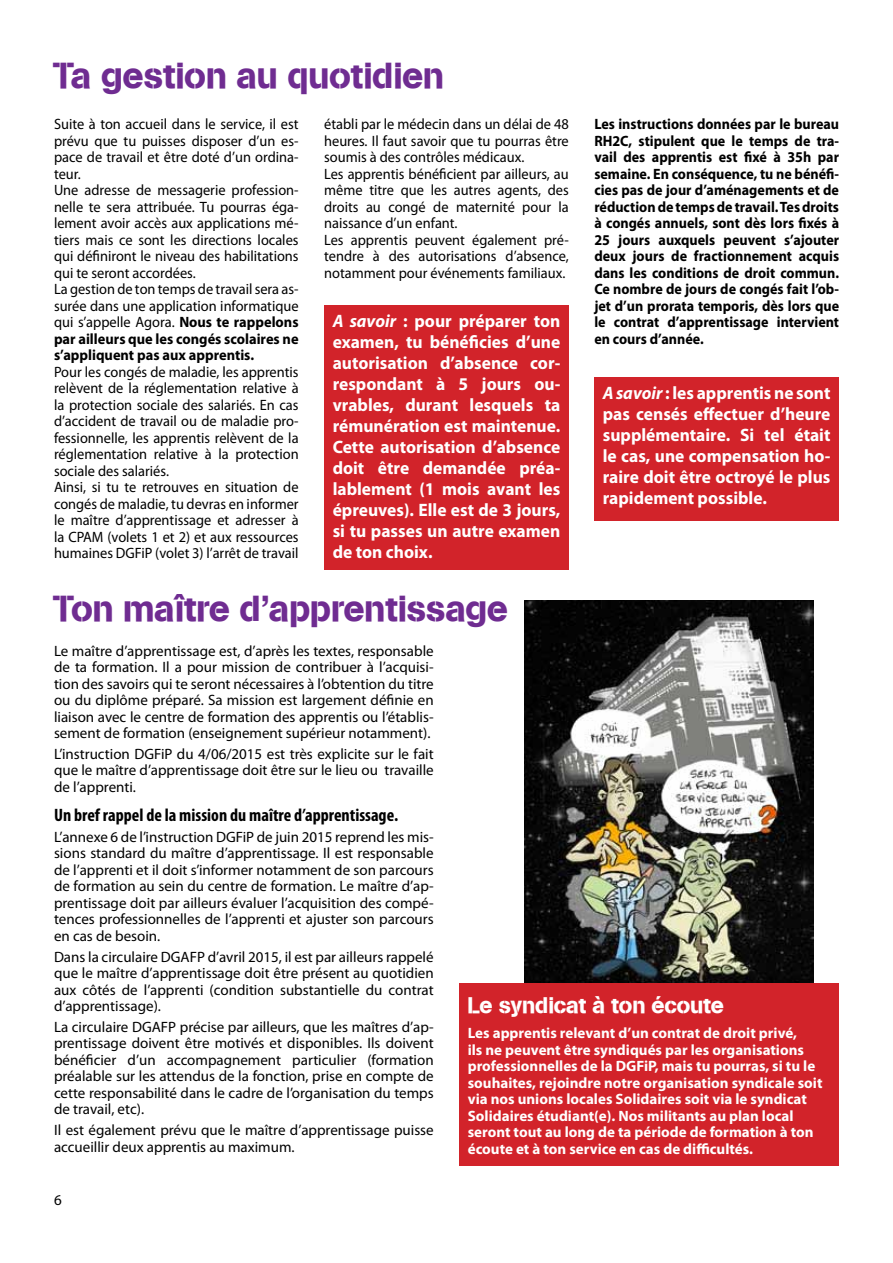
<style>
.page{position:relative;width:893px;height:1263px;background:#fff}
.page>*{position:absolute;margin:0;border:0;box-sizing:border-box;transform-origin:0 0}
.t1{font:36px "Absolut DB Normal";color:#6f2c91}
.t2{font:22.5px "Absolut DB Normal";color:#fff}
.t3{font:700 18px/21px "Myriad Pro";color:#fff;text-align:justify}
.t4{font:700 condensed 18px "Myriad Pro";color:#000}
.t5{font:15px/16.5px "Myriad Pro";color:#000;text-align:justify}
.t6{font:15px/16.5px "Myriad Pro";color:#000;scale:.96 1}
.t7{font:700 15px/16.5px "Myriad Pro";color:#000;text-align:justify;scale:.94 1}
.t8{font:700 15px/16.5px "Myriad Pro";color:#fff}
.s1{font-weight:700}
.s2{font-style:italic}
</style>
<div class="page">
<img style="left:524px;top:600px;width:289px;height:383px">
<div style="left:459px;top:983px;width:380px;height:183px;background:#d2232a"></div>
<div style="left:324px;top:305px;width:245px;height:265px;background:#d2232a"></div>
<div style="left:594px;top:377px;width:245px;height:143px;background:#d2232a"></div>
<h1 class="t1" style="left:54px;top:54px;width:392px">Ta gestion au quotidien</h1>
<p class="t6" style="left:54px;top:116px;width:256px">Suite à ton accueil dans le service, il est prévu que tu puisses disposer d’un es&shy;pace de travail et être doté d’un ordina&shy;teur.<br>Une adresse de messagerie profession&shy;nelle te sera attribuée. Tu pourras éga&shy;lement avoir accès aux applications mé&shy;tiers mais ce sont les directions locales qui définiront le niveau des habilitations qui te seront accordées.<br>La gestion de ton temps de travail sera as&shy;surée dans une application informatique qui s’appelle Agora. <span class="s1">Nous te rappelons par ailleurs que les congés scolaires ne s’appliquent pas aux apprentis.</span></p>
<p class="t6" style="left:54px;top:363px;width:256px">Pour les congés de maladie, les apprentis relèvent de la réglementation relative à la protection sociale des salariés. En cas d’accident de travail ou de maladie pro&shy;fessionnelle, les apprentis relèvent de la réglementation relative à la protection sociale des salariés.<br>Ainsi, si tu te retrouves en situation de congés de maladie, tu devras en informer le maître d’apprentissage et adresser à la CPAM (volets 1 et 2) et aux ressources humaines DGFiP (volet 3) l’arrêt de travail</p>
<p class="t6" style="left:324px;top:116px;width:256px">établi par le médecin dans un délai de 48 heures. Il faut savoir que tu pourras être soumis à des contrôles médicaux.<br>Les apprentis bénéficient par ailleurs, au même titre que les autres agents, des droits au congé de maternité pour la naissance d’un enfant.<br>Les apprentis peuvent également pré&shy;tendre à des autorisations d’absence, notamment pour événements familiaux.</p>
<p class="t3" style="left:333px;top:310px;width:229px"><span class="s2">A savoir</span> : pour préparer ton examen, tu bénéficies d’une autorisation d’absence cor&shy;respondant à 5 jours ou&shy;vrables, durant lesquels ta rémunération est maintenue.<br>Cette autorisation d’absence doit être demandée préa&shy;lablement (1 mois avant les épreuves). Elle est de 3 jours, si tu passes un autre examen de ton choix.</p>
<p class="t7" style="left:594px;top:115px;width:262px">Les instructions données par le bureau RH2C, stipulent que le temps de tra&shy;vail des apprentis est fixé à 35h par semaine. En conséquence, tu ne bénéfi&shy;cies pas de jour d’aménagements et de réduction de temps de travail. Tes droits à congés annuels, sont dès lors fixés à 25 jours auxquels peuvent s’ajouter deux jours de fractionnement acquis dans les conditions de droit commun.<br>Ce nombre de jours de congés fait l’ob&shy;jet d’un prorata temporis, dès lors que le contrat d’apprentissage intervient en cours d’année.</p>
<p class="t3" style="left:603px;top:382px;width:229px"><span class="s2">A savoir</span> : les apprentis ne sont pas censés effectuer d’heure supplémentaire. Si tel était le cas, une compensation ho&shy;raire doit être octroyé le plus rapidement possible.</p>
<h1 class="t1" style="left:54px;top:587px;width:456px">Ton maître d’apprentissage</h1>
<p class="t5" style="left:54px;top:642px;width:381px">Le maître d’apprentissage est, d’après les textes, responsable de ta formation. Il a pour mission de contribuer à l’acquisi&shy;tion des savoirs qui te seront nécessaires à l’obtention du titre ou du diplôme préparé. Sa mission est largement définie en liaison avec le centre de formation des apprentis ou l’établis&shy;sement de formation (enseignement supérieur notamment).</p>
<p class="t5" style="left:54px;top:745px;width:381px">L’instruction DGFiP du 4/06/2015 est très explicite sur le fait que le maître d’apprentissage doit être sur le lieu ou travaille de l’apprenti.</p>
<p class="t4" style="left:54px;top:804px;width:346px">Un bref rappel de la mission du maître d’apprentissage.</p>
<p class="t5" style="left:54px;top:828px;width:381px">L’annexe 6 de l’instruction DGFiP de juin 2015 reprend les mis&shy;sions standard du maître d’apprentissage. Il est responsable de l’apprenti et il doit s’informer notamment de son parcours de formation au sein du centre de formation. Le maître d’ap&shy;prentissage doit par ailleurs évaluer l’acquisition des compé&shy;tences professionnelles de l’apprenti et ajuster son parcours en cas de besoin.</p>
<p class="t5" style="left:54px;top:948px;width:381px">Dans la circulaire DGAFP d’avril 2015, il est par ailleurs rappelé que le maître d’apprentissage doit être présent au quotidien aux côtés de l’apprenti (condition substantielle du contrat d’apprentissage).</p>
<p class="t5" style="left:54px;top:1018px;width:381px">La circulaire DGAFP précise par ailleurs, que les maîtres d’ap&shy;prentissage doivent être motivés et disponibles. Ils doivent bénéficier d’un accompagnement particulier (formation préalable sur les attendus de la fonction, prise en compte de cette responsabilité dans le cadre de l’organisation du temps de travail, etc).</p>
<p class="t5" style="left:54px;top:1121px;width:381px">Il est également prévu que le maître d’apprentissage puisse accueillir deux apprentis au maximum.</p>
<h2 class="t2" style="left:468px;top:992px;width:258px">Le syndicat à ton écoute</h2>
<p class="t8" style="left:468px;top:1024px;width:356px">Les apprentis relevant d’un contrat de droit privé,<br>ils ne peuvent être syndiqués par les organisations professionnelles de la DGFiP, mais tu pourras, si tu le souhaites, rejoindre notre organisation syndicale soit via nos unions locales Solidaires soit via le syndicat Solidaires étudiant(e). Nos militants au plan local seront tout au long de ta période de formation à ton écoute et à ton service en cas de difficultés.</p>
<p class="t5" style="left:54px;top:1191px;width:9px">6</p>
</div>
